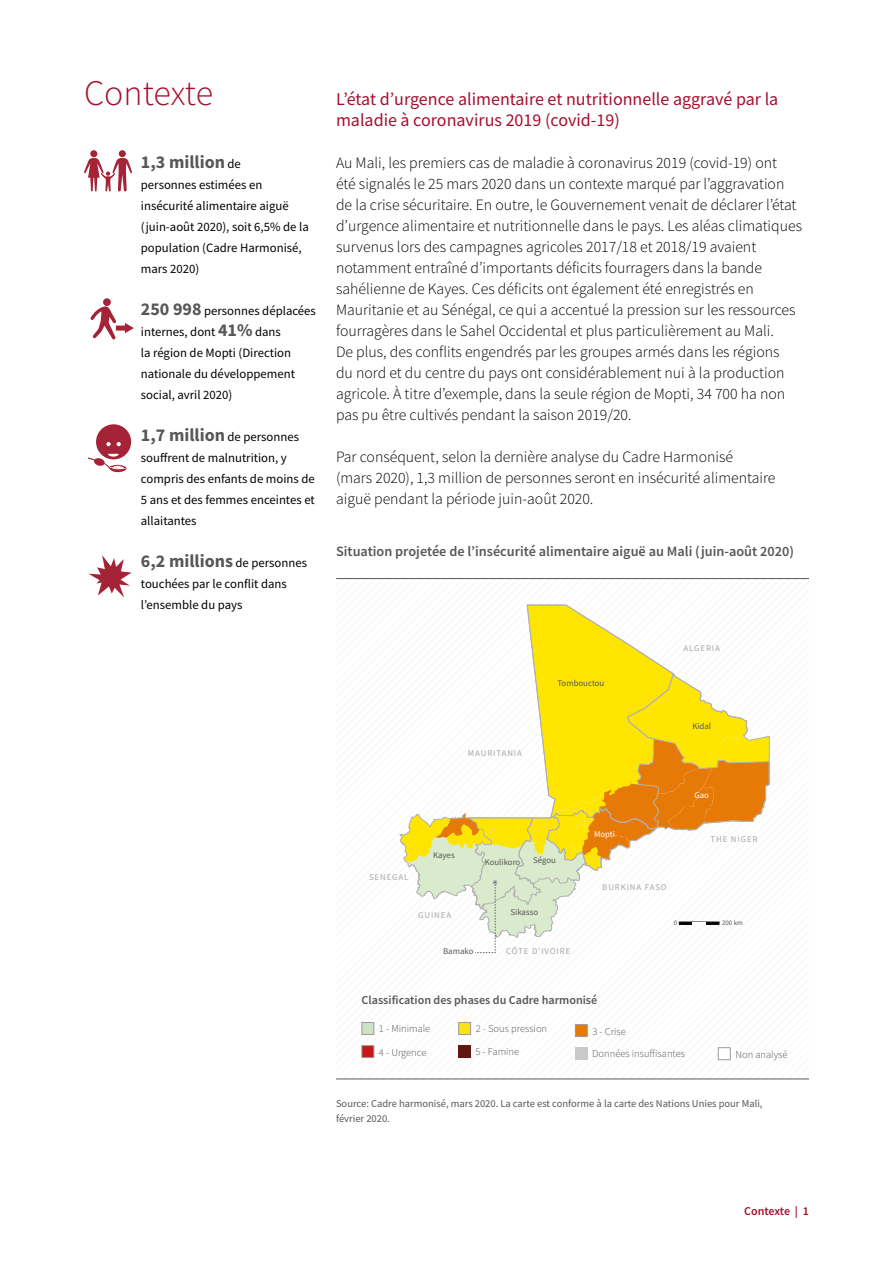
<style>
.page{position:relative;width:893px;height:1263px;background:#fff}
.page>*{position:absolute;margin:0;border:0;box-sizing:border-box;transform-origin:0 0}
.t1{font:300 36px "Source Sans Pro";color:#a50f2d}
.t2{font:18px/21px "Source Sans Pro";color:#a50f2d}
.t3{font:700 18px "Source Sans Pro";color:#575756}
.t4{font:300 15.75px/21px "Source Sans Pro";color:#000}
.t5{font:600 14.25px "Source Sans Pro";color:#575756}
.t6{font:12.75px/21px "Source Sans Pro";color:#000}
.t7{font:600 12.15px "Source Sans Pro";color:#575756}
.t8{font:600 12px "Source Sans Pro";letter-spacing:-.01em;color:#a50f2d}
.t9{font:10.5px/15px "Source Sans Pro";color:#575756}
.t10{font:300 10.5px "Source Sans Pro";color:#575756}
.t11{font:8.85px "Source Sans Pro";letter-spacing:.1em;color:#a8a5a2}
.t12{font:8.85px "Source Sans Pro";color:#575756}
.t13{font:8.85px "Source Sans Pro";color:#fff}
.t14{font:6.9px "Source Sans Pro";color:#585756}
.s1{font-weight:400;font-size:12.75px;color:#000}
.s2{font-weight:700;font-size:18px;color:#575756}
</style>
<div class="page">
<svg style="left:84px;top:150px;width:48px;height:41px"></svg>
<svg style="left:90px;top:298px;width:44px;height:41px"></svg>
<svg style="left:88px;top:424px;width:43px;height:48px"></svg>
<svg style="left:88px;top:555px;width:44px;height:42px"></svg>
<hr style="left:336px;top:1078px;width:473px;height:1px;background:#575756">
<hr style="left:336px;top:578px;width:473px;height:1px;background:#575756">
<svg style="left:336px;top:579px;width:473px;height:482px"></svg>
<h1 class="t1" style="left:84px;top:71px;width:131px">Contexte</h1>
<p class="t2" style="left:336px;top:88px;width:444px">L’état d’urgence alimentaire et nutritionnelle aggravé par la maladie à coronavirus 2019 (covid-19)</p>
<p class="t4" style="left:336px;top:152px;width:468px">Au Mali, les premiers cas de maladie à coronavirus 2019 (covid-19) ont<br>été signalés le 25 mars 2020 dans un contexte marqué par l’aggravation de la crise sécuritaire. En outre, le Gouvernement venait de déclarer l’état d’urgence alimentaire et nutritionnelle dans le pays. Les aléas climatiques survenus lors des campagnes agricoles 2017/18 et 2018/19 avaient notamment entraîné d’importants déficits fourragers dans la bande sahélienne de Kayes. Ces déficits ont également été enregistrés en Mauritanie et au Sénégal, ce qui a accentué la pression sur les ressources fourragères dans le Sahel Occidental et plus particulièrement au Mali.<br>De plus, des conflits engendrés par les groupes armés dans les régions<br>du nord et du centre du pays ont considérablement nui à la production agricole. À titre d’exemple, dans la seule région de Mopti, 34 700 ha non pas pu être cultivés pendant la saison 2019/20.</p>
<p class="t4" style="left:336px;top:446px;width:441px">Par conséquent, selon la dernière analyse du Cadre Harmonisé<br>(mars 2020), 1,3 million de personnes seront en insécurité alimentaire aiguë pendant la période juin-août 2020.</p>
<p class="t3" style="left:141px;top:150px;width:102px">1,3 million <span class="s1">de</span></p>
<p class="t6" style="left:141px;top:174px;width:169px">personnes estimées en insécurité alimentaire aiguë (juin‑août 2020), soit 6,5% de la population (Cadre Harmonisé, mars 2020)</p>
<p class="t6" style="left:141px;top:300px;width:177px"><span class="s2">250 998</span> personnes déplacées internes, dont <span class="s2">41%</span> dans<br>la région de Mopti (Direction nationale du développement social, avril 2020)</p>
<p class="t6" style="left:141px;top:426px;width:175px"><span class="s2">1,7 million</span> de personnes souffrent de malnutrition, y compris des enfants de moins de<br>5 ans et des femmes enceintes et allaitantes</p>
<p class="t3" style="left:141px;top:549px;width:168px">6,2 millions <span class="s1">de personnes</span></p>
<p class="t6" style="left:141px;top:573px;width:147px">touchées par le conflit dans l’ensemble du pays</p>
<p class="t5" style="left:336px;top:542px;width:459px">Situation projetée de l’insécurité alimentaire aiguë au Mali (juin-août 2020)</p>
<p class="t12" style="left:557px;top:678px;width:48px">Tombouctou</p>
<p class="t11" style="left:684px;top:642px;width:38px">ALGERIA</p>
<p class="t11" style="left:468px;top:748px;width:55px">MAURITANIA</p>
<p class="t11" style="left:369px;top:871px;width:41px">SENEGAL</p>
<p class="t12" style="left:433px;top:850px;width:23px">Kayes</p>
<p class="t11" style="left:418px;top:909px;width:34px">GUINEA</p>
<p class="t12" style="left:443px;top:945px;width:32px">Bamako</p>
<p class="t12" style="left:485px;top:856px;width:37px">Koulikoro</p>
<p class="t12" style="left:533px;top:854px;width:24px">Ségou</p>
<p class="t12" style="left:510px;top:907px;width:29px">Sikasso</p>
<p class="t11" style="left:506px;top:946px;width:66px">CÔTE D’IVOIRE</p>
<p class="t12" style="left:692px;top:721px;width:20px">Kidal</p>
<p class="t13" style="left:594px;top:829px;width:23px">Mopti</p>
<p class="t11" style="left:602px;top:881px;width:66px">BURKINA FASO</p>
<p class="t13" style="left:694px;top:790px;width:16px">Gao</p>
<p class="t11" style="left:711px;top:834px;width:48px">THE NIGER</p>
<p class="t14" style="left:674px;top:918px;width:5px">0</p>
<p class="t14" style="left:722px;top:918px;width:22px">200 km</p>
<p class="t7" style="left:362px;top:992px;width:237px">Classification des phases du Cadre harmonisé</p>
<p class="t10" style="left:379px;top:1022px;width:53px">1 - Minimale</p>
<p class="t10" style="left:476px;top:1022px;width:73px">2 - Sous pression</p>
<p class="t10" style="left:592px;top:1024px;width:35px">3 - Crise</p>
<p class="t10" style="left:379px;top:1045px;width:49px">4 - Urgence</p>
<p class="t10" style="left:475px;top:1045px;width:45px">5 - Famine</p>
<p class="t10" style="left:592px;top:1047px;width:94px">Données insuffisantes</p>
<p class="t10" style="left:735px;top:1048px;width:54px">Non analysé</p>
<p class="t9" style="left:336px;top:1096px;width:428px">Source: Cadre harmonisé, mars 2020. La carte est conforme à la carte des Nations Unies pour Mali, février 2020.</p>
<p class="t8" style="left:744px;top:1203px;width:66px">Contexte | 1</p>
</div>
